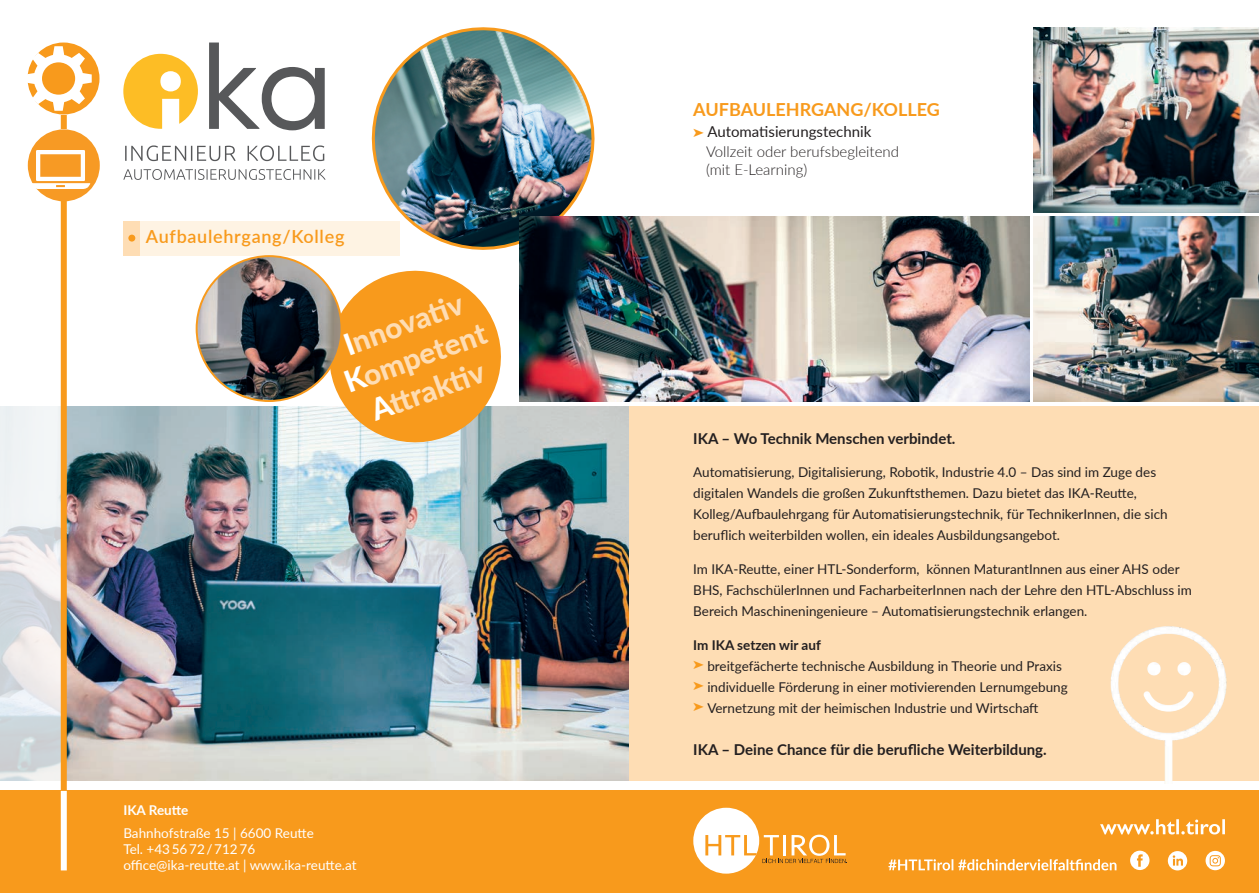
<style>
.page{position:relative;width:1259px;height:893px;background:#fff}
.page>*{position:absolute;margin:0;border:0;box-sizing:border-box;transform-origin:0 0}
.t1{font:800 29.7px/35.7px "Lato";color:#feddb4;text-align:center}
.t2{font:600 18px "Lato";letter-spacing:.04em;color:#f89a1c}
.t3{font:700 18px "Lato";color:#f89a1c}
.t4{font:700 15px "Lato";color:#231f20}
.t5{font:300 15px/19.5px "Lato";color:#231f20}
.t6{font:13.5px/21px "Lato";color:#231f20}
.t7{font:13.5px/16.4px "Lato";color:#fff}
.t8{font:700 13.5px "Lato";color:#fff}
.s1{color:#fff}
.s2{color:#f89a1c}
.s3{font-weight:400}
.s4{font-weight:700}
</style>
<div class="page">
<div style="left:0;top:791px;width:1259px;height:102px;background:#f89a1c"></div>
<img style="left:67px;top:406px;width:562px;height:374px">
<svg style="left:0;top:406px;width:61px;height:374px"></svg>
<div style="left:61px;top:99px;width:6px;height:692px;background:#f89a1c"></div>
<div style="left:123px;top:221px;width:17px;height:34px;background:#feddb4"></div>
<div style="left:140px;top:221px;width:260px;height:34px;background:#fef3e3"></div>
<svg style="left:128px;top:235px;width:7px;height:7px"></svg>
<div style="left:61px;top:791px;width:6px;height:79px;background:#fff"></div>
<svg style="left:209px;top:43px;width:116px;height:87px"></svg>
<svg style="left:123px;top:169px;width:203px;height:11px"></svg>
<svg style="left:125px;top:145px;width:199px;height:16px"></svg>
<svg style="left:123px;top:54px;width:75px;height:75px"></svg>
<svg style="left:322px;top:270px;width:186px;height:179px"></svg>
<img style="left:359px;top:27px;width:248px;height:229px">
<img style="left:197px;top:256px;width:144px;height:145px;border-radius:72px">
<div style="left:28px;top:43px;width:71px;height:71px;background:#f89a1c;border-radius:50%"></div>
<svg style="left:28px;top:46px;width:64px;height:65px"></svg>
<div style="left:28px;top:129px;width:72px;height:72px;background:#f79a24;border-radius:50%"></div>
<svg style="left:31px;top:150px;width:59px;height:39px"></svg>
<div style="left:629px;top:406px;width:630px;height:374px;background:#feddb4"></div>
<svg style="left:693px;top:808px;width:154px;height:66px"></svg>
<svg style="left:1100px;top:819px;width:125px;height:15px"></svg>
<img style="left:1033px;top:28px;width:226px;height:185px">
<img style="left:1033px;top:217px;width:226px;height:185px">
<svg style="left:888px;top:859px;width:228px;height:11px"></svg>
<svg style="left:1130px;top:851px;width:19px;height:19px"></svg>
<svg style="left:1205px;top:851px;width:20px;height:19px"></svg>
<svg style="left:1167px;top:851px;width:20px;height:19px"></svg>
<img style="left:519px;top:217px;width:510px;height:185px">
<img style="left:1057px;top:626px;width:202px;height:155px">
<h2 class="t2" style="left:146px;top:224px;width:200px">Aufbaulehrgang/Kolleg</h2>
<h1 class="t1" style="left:326px;top:332px;width:151px;rotate:-20deg"><span class="s1">I</span>nnovati v<br><span class="s1">K</span>ompetent<br><span class="s1">A</span>tt rakti v</h1>
<p class="t8" style="left:123px;top:800px;width:67px">IKA Reutte</p>
<p class="t7" style="left:123px;top:824px;width:235px">Bahnhofstraße 15 | 6600 Reutte<br>Tel. +43 56 72 / 712 76 office@ika-reutte.at | www.ika-reutte.at</p>
<h2 class="t3" style="left:693px;top:96px;width:248px">AUFBAULEHRGANG/KOLLEG</h2>
<p class="t5" style="left:706px;top:122px;width:194px;text-indent:-13px"><span class="s2">➤</span> <span class="s3">Automatisierungstechnik<br></span>Vollzeit oder berufsbegleitend</p>
<p class="t5" style="left:706px;top:159px;width:103px">(mit E-Learning)</p>
<p class="t4" style="left:693px;top:427px;width:264px">IKA – Wo Technik Menschen verbindet.</p>
<p class="t6" style="left:693px;top:461px;width:476px">Automatisierung, Digitalisierung, Robotik, Industrie 4.0 – Das sind im Zuge des digitalen Wandels die großen Zukunftsthemen. Dazu bietet das IKA-Reutte, Kolleg/Aufbaulehrgang für Automatisierungstechnik, für TechnikerInnen, die sich beruflich weiterbilden wollen, ein ideales Ausbildungsangebot.</p>
<p class="t6" style="left:693px;top:558px;width:500px">Im IKA-Reutte, einer HTL-Sonderform, können MaturantInnen aus einer AHS oder<br>BHS, FachschülerInnen und FacharbeiterInnen nach der Lehre den HTL-Abschluss im<br>Bereich Maschineningenieure – Automatisierungstechnik erlangen.</p>
<p class="t6" style="left:693px;top:634px;width:376px"><span class="s4">Im IKA setzen wir auf<br></span><span class="s2">➤</span> breitgefächerte technische Ausbildung in Theorie und Praxis <span class="s2">➤</span> individuelle Förderung in einer motivierenden Lernumgebung <span class="s2">➤</span> Vernetzung mit der heimischen Industrie und Wirtschaft</p>
<p class="t4" style="left:693px;top:738px;width:355px">IKA – Deine Chance für die berufliche Weiterbildung.</p>
</div>
